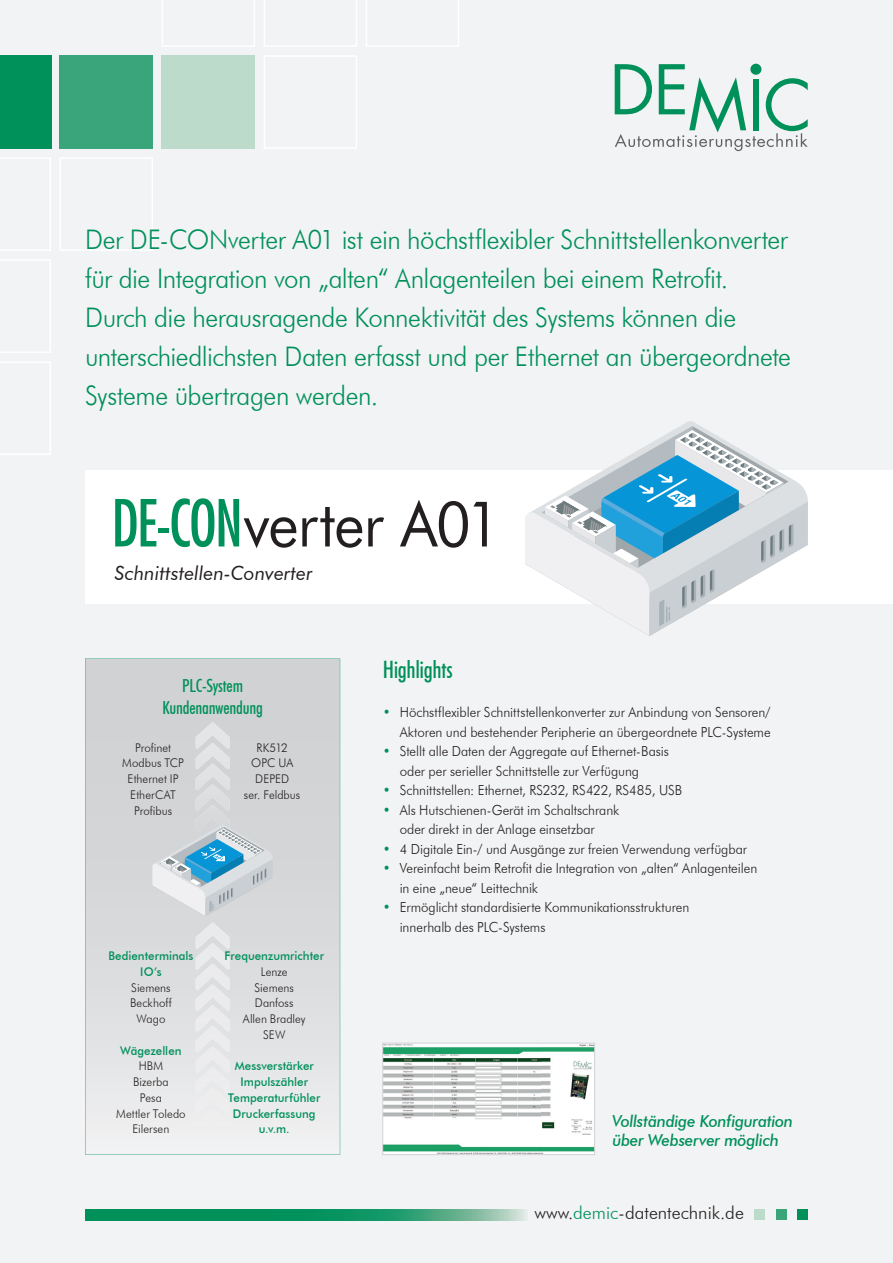
<style>
.page{position:relative;width:893px;height:1263px;background:#f2f3f4}
.page>*{position:absolute;margin:0;border:0;box-sizing:border-box;transform-origin:0 0}
.t1{font:63px "Futura BT";letter-spacing:-.015em;color:#231f20;scale:.93 1}
.t2{font:300 27px/39px "Futura BT";letter-spacing:-.015em;color:#00905a;scale:.96 1}
.t3{font:500 condensed 24px "Futura BT";letter-spacing:-.015em;color:#00905a;scale:.96 1}
.t4{font:italic 19.5px "Futura BT";color:#231f20}
.t5{font:300 18px "Futura BT";color:#231f20}
.t6{font:500 condensed 18px/21.6px "Futura BT";letter-spacing:-.01em;color:#00905a;text-align:center;scale:.96 1}
.t7{font:italic 500 16.5px/19.5px "Futura BT";letter-spacing:-.02em;color:#00905a;scale:.96 1}
.t8{font:300 13.8px/19.5px "Futura BT";letter-spacing:-.005em;color:#231f20;scale:.96 1}
.t9{font:300 12px/15.8px "Futura BT";letter-spacing:.005em;color:#231f20;text-align:center;scale:.96 1}
.t10{font:500 12px/15.8px "Futura BT";letter-spacing:.005em;color:#00905a;text-align:center;scale:.96 1}
.s1{font-family:"Futura LT";font-stretch:condensed;color:#00905a}
.s2{color:#00905a}
</style>
<div class="page">
<div style="left:0;top:55px;width:51px;height:94px;background:#00905a"></div>
<div style="left:264px;top:55px;width:93px;height:94px;border:2px solid #fff"></div>
<div style="left:60px;top:55px;width:93px;height:94px;background:#3aa47b"></div>
<div style="left:162px;top:55px;width:93px;height:94px;background:#bcdbcb"></div>
<svg style="left:264px;top:0;width:93px;height:46px"></svg>
<svg style="left:162px;top:0;width:93px;height:46px"></svg>
<svg style="left:366px;top:0;width:93px;height:46px"></svg>
<svg style="left:0;top:158px;width:51px;height:93px"></svg>
<div style="left:60px;top:157px;width:93px;height:94px;border:2px solid #fff"></div>
<svg style="left:0;top:362px;width:51px;height:93px"></svg>
<svg style="left:615px;top:64px;width:193px;height:87px"></svg>
<div style="left:753px;top:79px;width:6px;height:51px;background:#00905a"></div>
<div style="left:797px;top:1209px;width:11px;height:11px;background:#00905a"></div>
<div style="left:776px;top:1209px;width:10px;height:11px;background:#3aa47b"></div>
<div style="left:755px;top:1209px;width:10px;height:11px;background:#bcdbcb"></div>
<svg style="left:85px;top:1209px;width:442px;height:11px;background:#249d6f"></svg>
<svg style="left:0;top:260px;width:51px;height:93px"></svg>
<svg style="left:85px;top:659px;width:255px;height:496px;fill:#d8d9db"></svg>
<img style="left:196px;top:749px;width:34px;height:15px">
<img style="left:196px;top:764px;width:34px;height:20px">
<img style="left:196px;top:784px;width:34px;height:21px">
<img style="left:196px;top:805px;width:34px;height:19px">
<img style="left:196px;top:722px;width:34px;height:27px">
<img style="left:196px;top:949px;width:34px;height:15px">
<img style="left:196px;top:964px;width:34px;height:20px">
<img style="left:196px;top:984px;width:34px;height:21px">
<img style="left:196px;top:1005px;width:34px;height:21px">
<img style="left:196px;top:1026px;width:34px;height:20px">
<img style="left:196px;top:1046px;width:34px;height:21px">
<img style="left:196px;top:1067px;width:34px;height:21px">
<img style="left:196px;top:1088px;width:34px;height:20px">
<img style="left:196px;top:1108px;width:34px;height:27px">
<img style="left:196px;top:922px;width:34px;height:27px">
<svg style="left:152px;top:824px;width:121px;height:92px"></svg>
<div style="left:85px;top:470px;width:808px;height:134px;background:#fff"></div>
<svg style="left:525px;top:421px;width:283px;height:215px"></svg>
<img style="left:384px;top:1045px;width:209px;height:108px">
<div style="left:382px;top:1043px;width:213px;height:112px;border:1px solid #d1d2d4"></div>
<p class="t2" style="left:85px;top:220px;width:737px">Der DE-CONverter A01 ist ein höchstflexibler Schnittstellenkonverter für die Integration von „alten“ Anlagenteilen bei einem Retrofit.<br>Durch die herausragende Konnektivität des Systems können die unterschiedlichsten Daten erfasst und per Ethernet an übergeordnete Systeme übertragen werden.</p>
<h1 class="t1" style="left:112px;top:486px;width:420px"><span class="s1">DE-CON</span>verter A01</h1>
<h3 class="t4" style="left:115px;top:562px;width:199px">Schnittstellen-Converter</h3>
<h3 class="t6" style="left:162px;top:675px;width:106px">PLC-System<br>Kundenanwendung</h3>
<p class="t9" style="left:122px;top:739px;width:66px">Profinet<br>Modbus TCP<br>Ethernet IP<br>EtherCAT<br>Profibus</p>
<p class="t9" style="left:244px;top:739px;width:60px">RK512<br>OPC UA<br>DEPED<br>ser. Feldbus</p>
<p class="t10" style="left:108px;top:948px;width:90px">Bedienterminals<br>IO‘s</p>
<p class="t9" style="left:130px;top:979px;width:45px">Siemens<br>Beckhoff<br>Wago</p>
<p class="t10" style="left:120px;top:1042px;width:65px">Wägezellen</p>
<p class="t9" style="left:116px;top:1058px;width:74px">HBM<br>Bizerba<br>Pesa<br>Mettler Toledo<br>Eilersen</p>
<p class="t10" style="left:225px;top:948px;width:105px">Frequenzumrichter</p>
<p class="t9" style="left:243px;top:964px;width:67px">Lenze<br>Siemens<br>Danfoss<br>Allen Bradley<br>SEW</p>
<p class="t10" style="left:228px;top:1058px;width:97px">Messverstärker<br>Impulszähler<br>Temperaturfühler<br>Druckerfassung u.v.m.</p>
<h3 class="t3" style="left:383px;top:655px;width:74px">Highlights</h3>
<p class="t8" style="left:383px;top:702px;width:406px;text-align:right"><span class="s2">•</span> Höchstflexibler Schnittstellenkonverter zur Anbindung von Sensoren/<br>Aktoren und bestehender Peripherie an übergeordnete PLC-Systeme</p>
<p class="t8" style="left:400px;top:741px;width:282px;text-indent:-17px"><span class="s2">•</span> Stellt alle Daten der Aggregate auf Ethernet-Basis oder per serieller Schnittstelle zur Verfügung</p>
<p class="t8" style="left:383px;top:780px;width:314px"><span class="s2">•</span> Schnittstellen: Ethernet, RS232, RS422, RS485, USB</p>
<p class="t8" style="left:383px;top:800px;width:248px;text-align:center"><span class="s2">•</span> Als Hutschienen-Gerät im Schaltschrank oder direkt in der Anlage einsetzbar</p>
<p class="t8" style="left:383px;top:839px;width:381px"><span class="s2">•</span> 4 Digitale Ein-/ und Ausgänge zur freien Verwendung verfügbar</p>
<p class="t8" style="left:400px;top:858px;width:374px;text-indent:-17px"><span class="s2">•</span> Vereinfacht beim Retrofit die Integration von „alten“ Anlagenteilen in eine „neue“ Leittechnik</p>
<p class="t8" style="left:400px;top:897px;width:303px;text-indent:-17px"><span class="s2">•</span> Ermöglicht standardisierte Kommunikationsstrukturen innerhalb des PLC-Systems</p>
<p class="t7" style="left:612px;top:1111px;width:190px">Vollständige Konfiguration über Webserver möglich</p>
<h3 class="t5" style="left:534px;top:1202px;width:211px">www.<span class="s2">demic</span>-datentechnik.de</h3>
</div>
